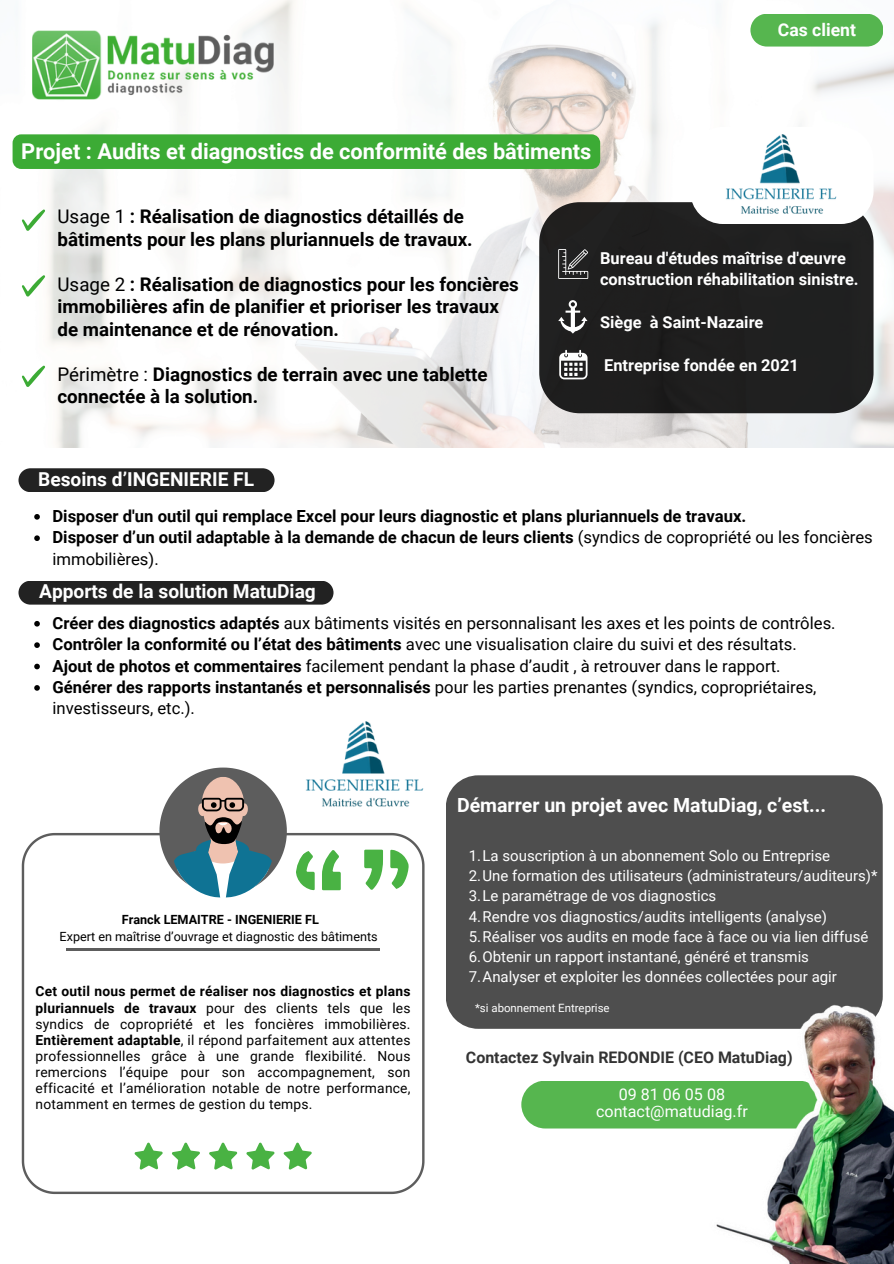
<style>
.page{position:relative;width:894px;height:1264px;background:#fff}
.page>*{position:absolute;margin:0;border:0;box-sizing:border-box;transform-origin:0 0}
.t1{font:700 21.75px "Roboto";color:#fff}
.t2{font:700 19.5px "Roboto";color:#fff}
.t3{font:700 19.2px "Roboto";color:#fff}
.t4{font:700 18.75px/22.5px "Roboto";color:#000}
.t5{font:700 17.55px "Roboto";color:#fff}
.t6{font:16.65px/21.3px "Roboto";color:#000}
.t7{font:700 16.65px/21.3px "Roboto";color:#000}
.t8{font:700 16.35px/21.3px "Roboto";color:#fff}
.t9{font:16.05px/16.8px "Roboto";color:#fff;text-align:center}
.t10{font:700 15.9px "Roboto";color:#333}
.t11{font:15px "Roboto";color:#fff}
.t12{font:13.8px/16px "Roboto";letter-spacing:.015em;color:#000;text-align:justify}
.t13{font:12.6px "Roboto";color:#000}
.t14{font:700 12.6px "Roboto";color:#000}
.t15{font:11.4px "Roboto";color:#fff}
.s1{font-weight:400}
.s2{font-weight:700}
</style>
<div class="page">
<img style="left:12px;top:0;width:881px;height:448px">
<div style="left:539px;top:202px;width:334px;height:211px;background:#1f1f1f"></div>
<svg style="left:690px;top:127px;width:183px;height:97px"></svg>
<svg style="left:22px;top:209px;width:23px;height:22px"></svg>
<svg style="left:22px;top:275px;width:23px;height:21px"></svg>
<svg style="left:22px;top:365px;width:23px;height:22px"></svg>
<svg style="left:750px;top:14px;width:133px;height:33px;background:#60ba5a"></svg>
<svg style="left:34px;top:514px;width:6px;height:5px"></svg>
<svg style="left:34px;top:535px;width:6px;height:6px"></svg>
<svg style="left:34px;top:621px;width:6px;height:5px"></svg>
<svg style="left:34px;top:642px;width:6px;height:6px"></svg>
<svg style="left:34px;top:663px;width:6px;height:6px"></svg>
<svg style="left:34px;top:685px;width:6px;height:5px"></svg>
<div style="left:18px;top:468px;width:256px;height:24px;background:#222;border-radius:12px"></div>
<div style="left:18px;top:580px;width:315px;height:24px;background:#222;border-radius:12px"></div>
<svg style="left:22px;top:833px;width:402px;height:360px"></svg>
<hr style="left:66px;top:948px;width:314px;height:2px;background:#5d5d5d">
<svg style="left:159px;top:767px;width:128px;height:130px"></svg>
<svg style="left:322px;top:849px;width:18px;height:41px"></svg>
<svg style="left:296px;top:849px;width:18px;height:41px"></svg>
<svg style="left:364px;top:849px;width:19px;height:41px"></svg>
<svg style="left:390px;top:849px;width:19px;height:41px"></svg>
<svg style="left:118px;top:1127px;width:205px;height:46px"></svg>
<svg style="left:559px;top:350px;width:28px;height:29px"></svg>
<img style="left:710px;top:132px;width:143px;height:86px">
<svg style="left:558px;top:249px;width:30px;height:30px"></svg>
<svg style="left:558px;top:300px;width:29px;height:33px"></svg>
<div style="left:446px;top:775px;width:436px;height:253px;background:#4e4e4e"></div>
<div style="left:521px;top:1081px;width:158px;height:47px;background:#56b64f"></div>
<img style="left:679px;top:923px;width:214px;height:340px">
<img style="left:305px;top:721px;width:119px;height:86px">
<img style="left:32px;top:30px;width:261px;height:70px">
<div style="left:13px;top:134px;width:587px;height:35px;background:#3cab35"></div>
<p class="t5" style="left:777px;top:20px;width:80px">Cas client</p>
<p class="t1" style="left:21px;top:139px;width:571px">Projet : Audits et diagnostics de conformité des bâtiments</p>
<h2 class="t4" style="left:57px;top:205px;width:416px"><span class="s1">Usage 1</span> : Réalisation de diagnostics détaillés de bâtiments pour les plans pluriannuels de travaux.</h2>
<p class="t4" style="left:57px;top:273px;width:462px"><span class="s1">Usage 2</span> : Réalisation de diagnostics pour les foncières immobilières afin de planifier et prioriser les travaux de maintenance et de rénovation.</p>
<p class="t4" style="left:57px;top:363px;width:431px"><span class="s1">Périmètre :</span> Diagnostics de terrain avec une tablette connectée à la solution.</p>
<h4 class="t8" style="left:600px;top:247px;width:260px">Bureau d'études maîtrise d'œuvre construction réhabilitation sinistre.</h4>
<p class="t8" style="left:600px;top:312px;width:165px">Siège à Saint-Nazaire</p>
<p class="t8" style="left:604px;top:354px;width:196px">Entreprise fondée en 2021</p>
<p class="t3" style="left:38px;top:468px;width:217px">Besoins d’INGENIERIE FL</p>
<p class="t7" style="left:52px;top:505px;width:695px">Disposer d'un outil qui remplace Excel pour leurs diagnostic et plans pluriannuels de travaux.</p>
<p class="t7" style="left:52px;top:527px;width:821px">Disposer d’un outil adaptable à la demande de chacun de leurs clients <span class="s1">(syndics de copropriété ou les foncières immobilières).</span></p>
<p class="t3" style="left:39px;top:580px;width:278px">Apports de la solution MatuDiag</p>
<h2 class="t6" style="left:52px;top:612px;width:784px"><span class="s2">Créer des diagnostics adaptés</span> aux bâtiments visités en personnalisant les axes et les points de contrôles.</h2>
<p class="t6" style="left:52px;top:634px;width:745px"><span class="s2">Contrôler la conformité ou l’état des bâtiments</span> avec une visualisation claire du suivi et des résultats.</p>
<h1 class="t6" style="left:52px;top:655px;width:729px"><span class="s2">Ajout de photos et commentaires</span> facilement pendant la phase d’audit , à retrouver dans le rapport.</h1>
<p class="t6" style="left:52px;top:676px;width:765px"><span class="s2">Générer des rapports instantanés et personnalisés</span> pour les parties prenantes (syndics, copropriétaires, investisseurs, etc.).</p>
<p class="t14" style="left:122px;top:912px;width:198px">Franck LEMAITRE - INGENIERIE FL</p>
<p class="t13" style="left:60px;top:929px;width:319px">Expert en maîtrise d’ouvrage et diagnostic des bâtiments</p>
<h3 class="t12" style="left:35px;top:983px;width:376px"><span class="s2">Cet outil nous permet de réaliser nos diagnostics et plans pluriannuels de travaux</span> pour des clients tels que les syndics de copropriété et les foncières immobilières.<br><span class="s2">Entièrement adaptable</span>, il répond parfaitement aux attentes professionnelles grâce à une grande flexibilité. Nous remercions l’équipe pour son accompagnement, son efficacité et l’amélioration notable de notre performance, notamment en termes de gestion du temps.</h3>
<p class="t2" style="left:457px;top:794px;width:370px">Démarrer un projet avec MatuDiag, c’est...</p>
<h2 class="t11" style="left:468px;top:846px;width:363px">1.La souscription à un abonnement Solo ou Entreprise</h2>
<p class="t11" style="left:468px;top:867px;width:410px">2.Une formation des utilisateurs (administrateurs/auditeurs)*</p>
<p class="t11" style="left:468px;top:887px;width:249px">3.Le paramétrage de vos diagnostics</p>
<p class="t11" style="left:468px;top:907px;width:360px">4.Rendre vos diagnostics/audits intelligents (analyse)</p>
<p class="t11" style="left:468px;top:927px;width:401px">5.Réaliser vos audits en mode face à face ou via lien diffusé</p>
<p class="t11" style="left:468px;top:948px;width:342px">6.Obtenir un rapport instantané, généré et transmis</p>
<p class="t11" style="left:468px;top:968px;width:369px">7.Analyser et exploiter les données collectées pour agir</p>
<h6 class="t15" style="left:475px;top:1001px;width:136px">*si abonnement Entreprise</h6>
<p class="t10" style="left:466px;top:1047px;width:328px">Contactez Sylvain REDONDIE (CEO MatuDiag)</p>
<p class="t9" style="left:596px;top:1085px;width:153px">09 81 06 05 08 contact@matudiag.fr</p>
</div>
